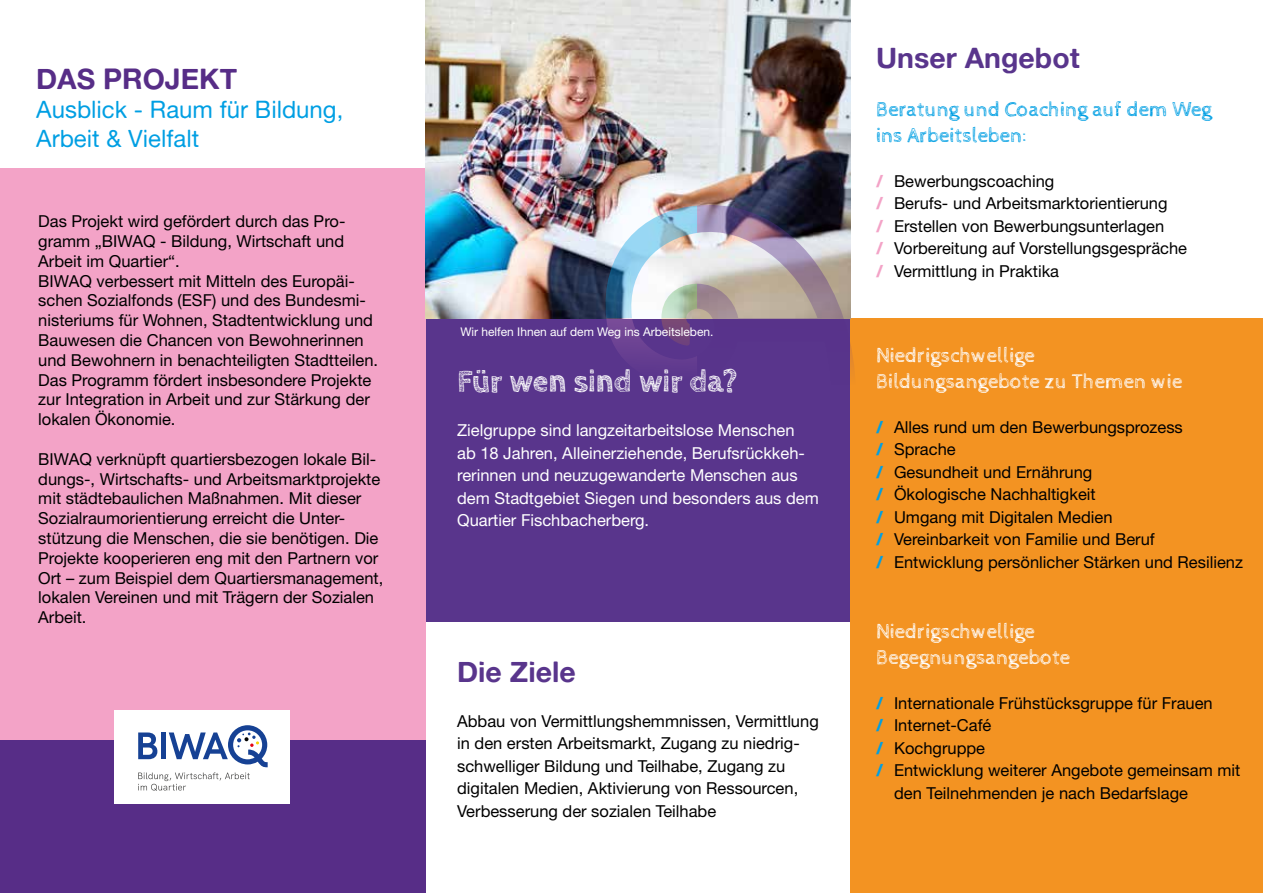
<style>
.page{position:relative;width:1263px;height:893px;background:#fff}
.page>*{position:absolute;margin:0;border:0;box-sizing:border-box;transform-origin:0 0}
.t1{font:700 31.5px "Cabin Sketch";color:#fff}
.t2{font:28.5px "Alte Haas Grotesk Bold";color:#59358c}
.t3{font:28.5px "Alte Haas Grotesk Bold";color:#572d87}
.t4{font:24px/28.8px "Alte Haas Grotesk";color:#009fe3}
.t5{font:21px/25.5px "Cabin Sketch";color:#fff}
.t6{font:21px/25.5px "Cabin Sketch";color:#009fe3}
.t7{font:16.5px/19.8px "Helvetica Neue LT Std";color:#000}
.t8{font:16.5px/22.5px "Helvetica Neue LT Std";color:#fff}
.t9{font:12px "Helvetica Neue LT Std";color:#fff}
.s1{font-weight:900;color:#f3a3c7}
.s2{font-weight:900;color:#009fe3}
</style>
<div class="page">
<div style="left:425px;top:317px;width:425px;height:304px;background:#59358c"></div>
<div style="left:0;top:740px;width:426px;height:153px;background:#572d87"></div>
<div style="left:0;top:168px;width:425px;height:572px;background:#f3a3c7"></div>
<div style="left:850px;top:319px;width:413px;height:574px;background:#f39322"></div>
<img style="left:425px;top:0;width:425px;height:318px">
<img style="left:604px;top:205px;width:252px;height:163px">
<div style="left:115px;top:710px;width:175px;height:94px;background:#fff"></div>
<svg style="left:138px;top:725px;width:130px;height:66px"></svg>
<div style="left:161px;top:732px;width:5px;height:27px;background:#164194"></div>
<h2 class="t3" style="left:36px;top:62px;width:203px">DAS PROJEKT</h2>
<h3 class="t4" style="left:36px;top:95px;width:309px">Ausblick - Raum für Bildung,<br>Arbeit &amp; Vielfalt</h3>
<p class="t7" style="left:38px;top:211px;width:341px">Das Projekt wird gefördert durch das Pro&shy;gramm „BIWAQ - Bildung, Wirtschaft und Arbeit im Quartier“.<br>BIWAQ verbessert mit Mitteln des Europäi&shy;schen Sozialfonds (ESF) und des Bundesmi&shy;nisteriums für Wohnen, Stadtentwicklung und Bauwesen die Chancen von Bewohnerinnen und Bewohnern in benachteiligten Stadtteilen.<br>Das Programm fördert insbesondere Projekte zur Integration in Arbeit und zur Stärkung der lokalen Ökonomie.</p>
<p class="t7" style="left:38px;top:449px;width:347px">BIWAQ verknüpft quartiersbezogen lokale Bil&shy;dungs-, Wirtschafts- und Arbeitsmarktprojekte mit städtebaulichen Maßnahmen. Mit dieser Sozialraumorientierung erreicht die Unter&shy;stützung die Menschen, die sie benötigen. Die Projekte kooperieren eng mit den Partnern vor Ort – zum Beispiel dem Quartiersmanagement, lokalen Vereinen und mit Trägern der Sozialen Arbeit.</p>
<p class="t9" style="left:460px;top:325px;width:255px">Wir helfen Ihnen auf dem Weg ins Arbeitsleben.</p>
<h1 class="t1" style="left:457px;top:364px;width:282px">Für wen sind wir da?</h1>
<p class="t8" style="left:457px;top:419px;width:363px">Zielgruppe sind langzeitarbeitslose Menschen<br>ab 18 Jahren, Alleinerziehende, Berufsrückkeh&shy;rerinnen und neuzugewanderte Menschen aus dem Stadtgebiet Siegen und besonders aus dem Quartier Fischbacherberg.</p>
<h2 class="t2" style="left:457px;top:654px;width:120px">Die Ziele</h2>
<p class="t7" style="left:457px;top:709px;width:363px;line-height:22.5px">Abbau von Vermittlungshemmnissen, Vermittlung in den ersten Arbeitsmarkt, Zugang zu niedrig&shy;schwelliger Bildung und Teilhabe, Zugang zu digitalen Medien, Aktivierung von Ressourcen, Verbesserung der sozialen Teilhabe</p>
<h2 class="t2" style="left:876px;top:40px;width:205px">Unser Angebot</h2>
<p class="t6" style="left:876px;top:97px;width:337px">Beratung und Coaching auf dem Weg ins Arbeitsleben:</p>
<p class="t7" style="left:876px;top:169px;width:313px;line-height:22.5px"><span class="s1">/</span> Bewerbungscoaching<br><span class="s1">/</span> Berufs- und Arbeitsmarktorientierung<br><span class="s1">/</span> Erstellen von Bewerbungsunterlagen<br><span class="s1">/</span> Vorbereitung auf Vorstellungsgespräche <span class="s1">/</span> Vermittlung in Praktika</p>
<p class="t5" style="left:876px;top:343px;width:308px">Niedrigschwellige<br>Bildungsangebote zu Themen wie</p>
<p class="t7" style="left:876px;top:415px;width:368px;line-height:22.5px"><span class="s2">/</span> Alles rund um den Bewerbungsprozess<br><span class="s2">/</span> Sprache<br><span class="s2">/</span> Gesundheit und Ernährung<br><span class="s2">/</span> Ökologische Nachhaltigkeit<br><span class="s2">/</span> Umgang mit Digitalen Medien<br><span class="s2">/</span> Vereinbarkeit von Familie und Beruf<br><span class="s2">/</span> Entwicklung persönlicher Stärken und Resilienz</p>
<p class="t5" style="left:876px;top:619px;width:196px">Niedrigschwellige<br>Begegnungsangebote</p>
<p class="t7" style="left:876px;top:693px;width:338px"><span class="s2">/</span> Internationale Frühstücksgruppe für Frauen</p>
<p class="t7" style="left:876px;top:715px;width:117px"><span class="s2">/</span> Internet-Café</p>
<p class="t7" style="left:876px;top:738px;width:111px"><span class="s2">/</span> Kochgruppe</p>
<p class="t7" style="left:876px;top:760px;width:366px"><span class="s2">/</span> Entwicklung weiterer Angebote gemeinsam mit</p>
<p class="t7" style="left:894px;top:783px;width:296px">den Teilnehmenden je nach Bedarfslage</p>
</div>
